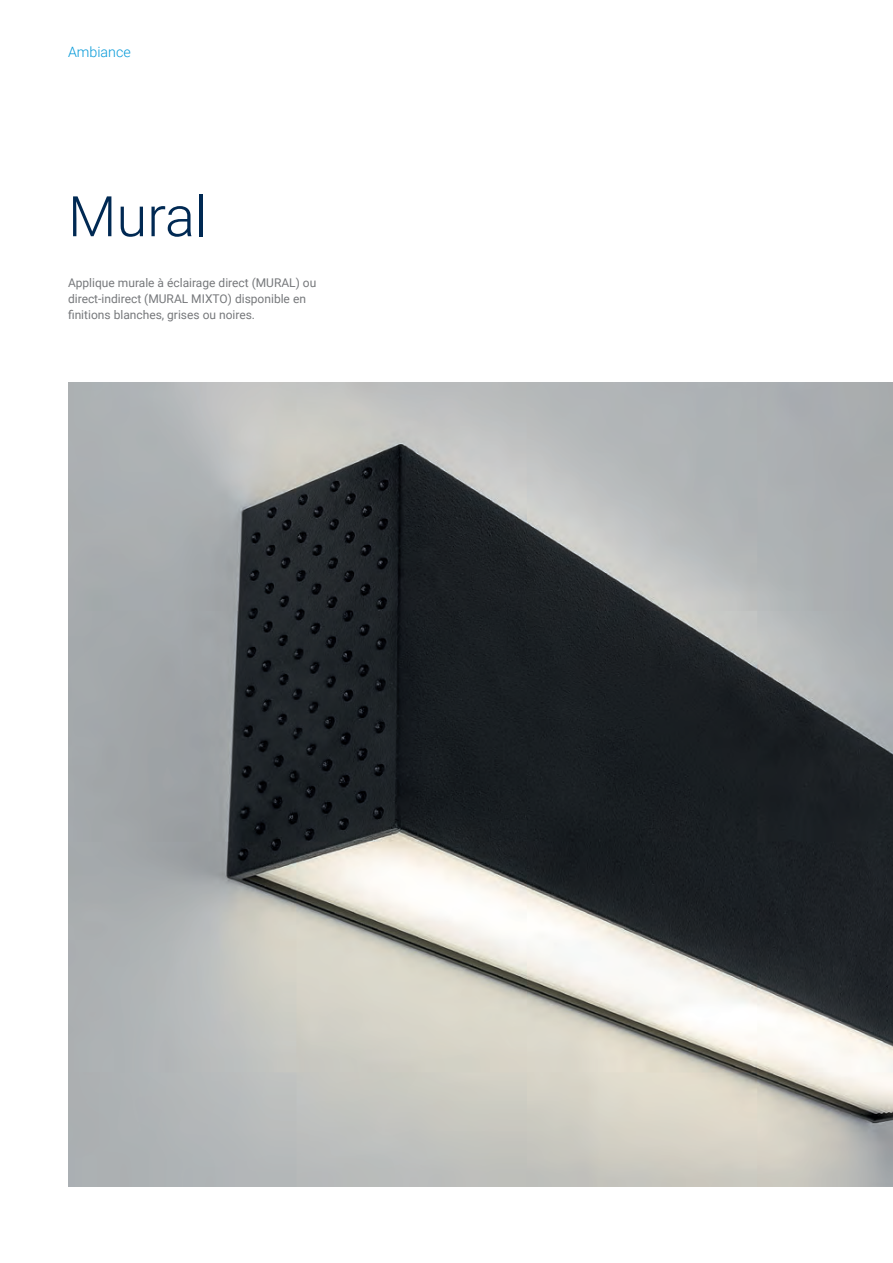
<style>
.page{position:relative;width:893px;height:1263px;background:#fff}
.page>*{position:absolute;margin:0;border:0;box-sizing:border-box;transform-origin:0 0}
.t1{font:300 55.95px "Roboto";color:#002953}
.t2{font:300 14.25px "Roboto";color:#069ad9}
.t3{font:12px/16px "Roboto";color:#76787b}
</style>
<div class="page">
<img style="left:68px;top:382px;width:825px;height:804px">
<p class="t2" style="left:68px;top:42px;width:64px">Ambiance</p>
<h1 class="t1" style="left:68px;top:177px;width:141px">Mural</h1>
<p class="t3" style="left:68px;top:275px;width:250px">Applique murale à éclairage direct (MURAL) ou direct-indirect (MURAL MIXTO) disponible en finitions blanches, grises ou noires.</p>
</div>
